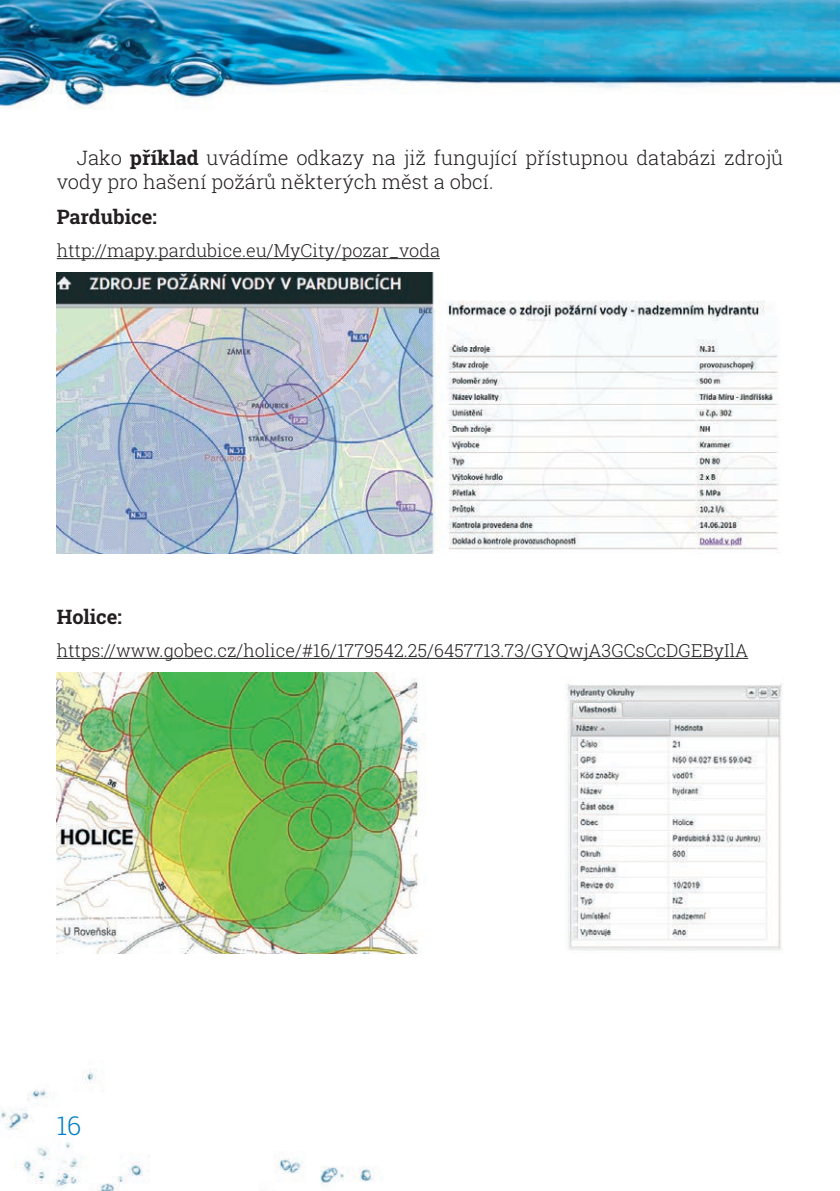
<style>
.page{position:relative;width:840px;height:1191px;background:#fff}
.page>*{position:absolute;margin:0;border:0;box-sizing:border-box;transform-origin:0 0}
.t1{font:300 26px "Roboto Slab";color:#007ec5}
.t2{font:300 20px/24px "Roboto Slab";color:#231f20}
.t3{font:700 20px "Roboto Slab";color:#231f20}
.t4{font:300 18px "Roboto Slab";color:#231f20}
.s1{font-weight:700}
</style>
<div class="page">
<img style="left:0;top:887px;width:189px;height:304px">
<img style="left:150px;top:1151px;width:224px;height:40px">
<img style="left:0;top:0;width:839px;height:109px">
<hr style="left:57px;top:258px;width:382px;height:1px;background:#231f20">
<hr style="left:57px;top:658px;width:690px;height:1px;background:#231f20">
<img style="left:57px;top:273px;width:723px;height:280px">
<img style="left:57px;top:672px;width:725px;height:281px">
<p class="t2" style="left:57px;top:145px;width:727px;text-indent:20px">Jako <span class="s1">příklad</span> uvádíme odkazy na již fungující přístupnou databázi zdrojů vody pro hašení požárů některých měst a obcí.</p>
<p class="t3" style="left:57px;top:203px;width:101px">Pardubice:</p>
<p class="t4" style="left:57px;top:238px;width:384px">http://mapy.pardubice.eu/MyCity/pozar_voda</p>
<p class="t3" style="left:57px;top:603px;width:67px">Holice:</p>
<p class="t4" style="left:57px;top:638px;width:692px">https://www.gobec.cz/holice/#16/1779542.25/6457713.73/GYQwjA3GCsCcDGEByIlA</p>
<h1 class="t1" style="left:57px;top:1107px;width:26px">16</h1>
</div>
